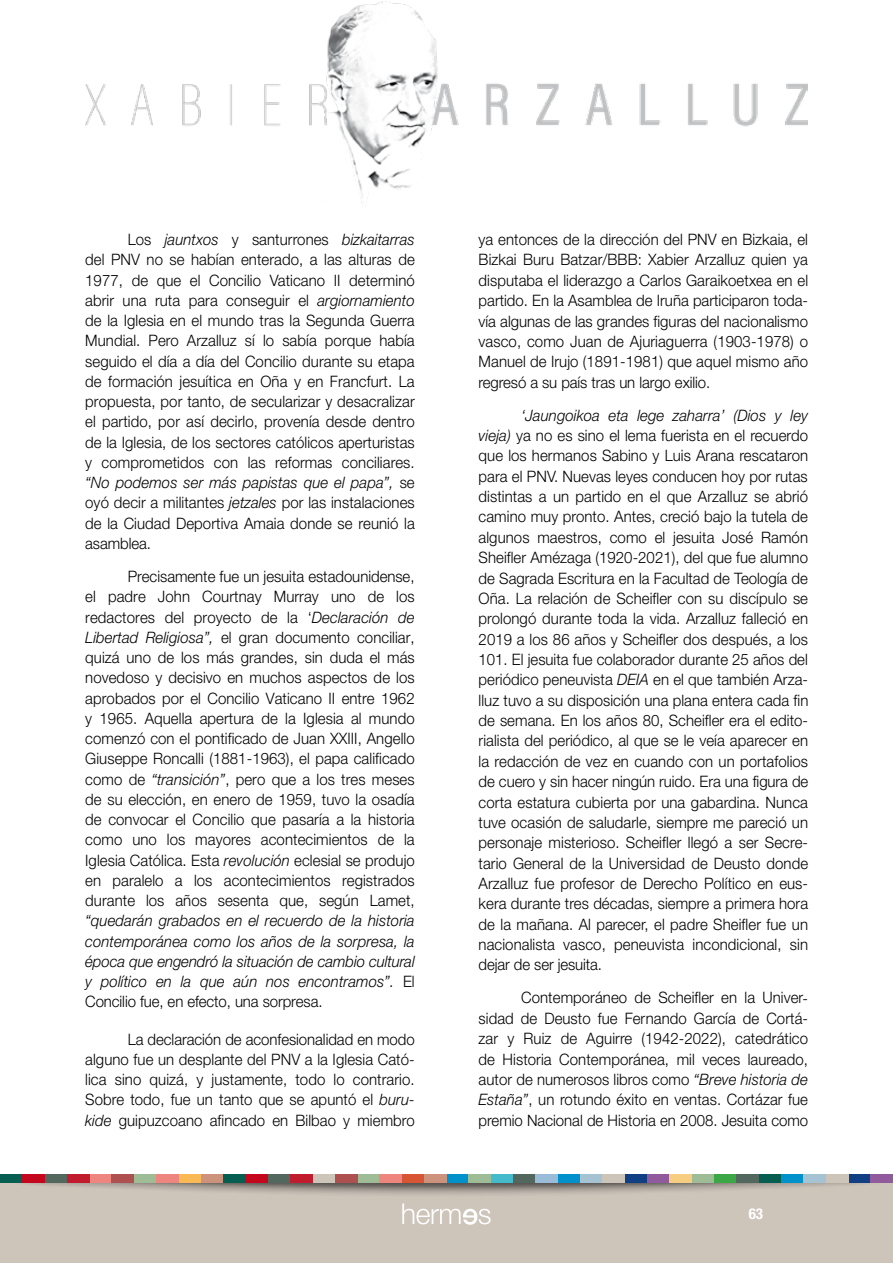
<style>
.page{position:relative;width:893px;height:1263px;background:#fff}
.page>*{position:absolute;margin:0;border:0;box-sizing:border-box;transform-origin:0 0}
.t1{font:300 15.75px/20.4px "Helvetica Neue LT Std";letter-spacing:.005em;color:#000;text-align:justify;scale:.95 1}
.t2{font:italic 300 15.75px/20.2px "Helvetica Neue LT Std";letter-spacing:.005em;color:#000;text-align:justify;scale:.95 1}
.t3{font:700 condensed 15px "Helvetica Neue LT Std";color:#fff}
.s1{font-style:italic}
.s2{font-style:normal}
</style>
<div class="page">
<div style="left:0;top:1175px;width:893px;height:88px;background:#cdc4ba"></div>
<svg style="left:402px;top:1203px;width:89px;height:22px"></svg>
<img style="left:85px;top:1px;width:723px;height:202px">
<div style="left:446px;top:1175px;width:23px;height:8px;background:#0192cc"></div>
<div style="left:469px;top:1175px;width:22px;height:8px;background:#9ebc96"></div>
<div style="left:491px;top:1175px;width:22px;height:8px;background:#44baca"></div>
<div style="left:513px;top:1175px;width:23px;height:8px;background:#52675e"></div>
<div style="left:536px;top:1175px;width:22px;height:8px;background:#9abcd9"></div>
<div style="left:558px;top:1175px;width:22px;height:8px;background:#0192cc"></div>
<div style="left:580px;top:1175px;width:23px;height:8px;background:#a6c3d4"></div>
<div style="left:625px;top:1175px;width:22px;height:8px;background:#113f83"></div>
<div style="left:647px;top:1175px;width:23px;height:8px;background:#905a9c"></div>
<div style="left:670px;top:1175px;width:22px;height:8px;background:#f7cd82"></div>
<div style="left:692px;top:1175px;width:22px;height:8px;background:#9ebc96"></div>
<div style="left:714px;top:1175px;width:23px;height:8px;background:#3ba745"></div>
<div style="left:737px;top:1175px;width:22px;height:8px;background:#52675e"></div>
<div style="left:759px;top:1175px;width:22px;height:8px;background:#055e50"></div>
<div style="left:781px;top:1175px;width:23px;height:8px;background:#0192cc"></div>
<div style="left:804px;top:1175px;width:22px;height:8px;background:#a6c3d4"></div>
<div style="left:848px;top:1175px;width:23px;height:8px;background:#113f83"></div>
<div style="left:871px;top:1175px;width:22px;height:8px;background:#905a9c"></div>
<div style="left:179px;top:1175px;width:22px;height:8px;background:#f9b955"></div>
<div style="left:134px;top:1175px;width:22px;height:8px;background:#9ebc96"></div>
<div style="left:89px;top:1175px;width:23px;height:8px;background:#ee857e"></div>
<div style="left:45px;top:1175px;width:22px;height:8px;background:#52675e"></div>
<div style="left:0;top:1175px;width:22px;height:8px;background:#055e50"></div>
<div style="left:201px;top:1175px;width:22px;height:8px;background:#cc927c"></div>
<div style="left:156px;top:1175px;width:23px;height:8px;background:#ee857e"></div>
<div style="left:67px;top:1175px;width:22px;height:8px;background:#c01c2d"></div>
<div style="left:22px;top:1175px;width:23px;height:8px;background:#c4071c"></div>
<div style="left:112px;top:1175px;width:22px;height:8px;background:#ae4f50"></div>
<div style="left:402px;top:1175px;width:22px;height:8px;background:#d75533"></div>
<div style="left:357px;top:1175px;width:22px;height:8px;background:#9ebc96"></div>
<div style="left:268px;top:1175px;width:22px;height:8px;background:#52675e"></div>
<div style="left:223px;top:1175px;width:23px;height:8px;background:#055e50"></div>
<div style="left:424px;top:1175px;width:22px;height:8px;background:#cc927c"></div>
<div style="left:379px;top:1175px;width:23px;height:8px;background:#ee857e"></div>
<div style="left:290px;top:1175px;width:23px;height:8px;background:#c01c2d"></div>
<div style="left:246px;top:1175px;width:22px;height:8px;background:#c4071c"></div>
<div style="left:335px;top:1175px;width:22px;height:8px;background:#ae4f50"></div>
<p class="t1" style="left:85px;top:229px;width:348px;text-indent:43px">Los <span class="s1">jauntxos</span> y santurrones <span class="s1">bizkaitarras </span>del PNV no se habían enterado, a las alturas de 1977, de que el Concilio Vaticano II determinó abrir una ruta para conseguir el <span class="s1">argiornamiento </span>de la Iglesia en el mundo tras la Segunda Guerra Mundial. Pero Arzalluz sí lo sabía porque había seguido el día a día del Concilio durante su etapa de formación jesuítica en Oña y en Francfurt. La propuesta, por tanto, de secularizar y desacralizar el partido, por así decirlo, provenía desde dentro de la Iglesia, de los sectores católicos aperturistas y comprometidos con las reformas conciliares. <span class="s1">“No podemos ser más papistas que el papa”,</span> se oyó decir a militantes <span class="s1">jetzales</span> por las instalaciones de la Ciudad Deportiva Amaia donde se reunió la asamblea.</p>
<p class="t1" style="left:85px;top:566px;width:348px;text-indent:43px">Precisamente fue un jesuita estadounidense, el padre John Courtnay Murray uno de los redactores del proyecto de la ‘<span class="s1">Declaración de Libertad Religiosa”,</span> el gran documento conciliar, quizá uno de los más grandes, sin duda el más novedoso y decisivo en muchos aspectos de los aprobados por el Concilio Vaticano II entre 1962 y 1965. Aquella apertura de la Iglesia al mundo comenzó con el pontificado de Juan XXIII, Angello Giuseppe Roncalli (1881-1963), el papa calificado como de <span class="s1">“transición”</span>, pero que a los tres meses de su elección, en enero de 1959, tuvo la osadía de convocar el Concilio que pasaría a la historia como uno los mayores acontecimientos de la Iglesia Católica. Esta <span class="s1">revolución</span> eclesial se produjo en paralelo a los acontecimientos registrados durante los años sesenta que, según Lamet,</p>
<p class="t2" style="left:85px;top:910px;width:348px">“quedarán grabados en el recuerdo de la historia contemporánea como los años de la sorpresa, la época que engendró la situación de cambio cultural y político en la que aún nos encontramos”. <span class="s2">El Concilio fue, en efecto, una sorpresa.</span></p>
<p class="t1" style="left:85px;top:1028px;width:348px;text-indent:43px">La declaración de aconfesionalidad en modo alguno fue un desplante del PNV a la Iglesia Cató&shy;lica sino quizá, y justamente, todo lo contrario.<br>Sobre todo, fue un tanto que se apuntó el <span class="s1">buru&shy;kide</span> guipuzcoano afincado en Bilbao y miembro</p>
<p class="t1" style="left:479px;top:229px;width:348px">ya entonces de la dirección del PNV en Bizkaia, el Bizkai Buru Batzar/BBB: Xabier Arzalluz quien ya disputaba el liderazgo a Carlos Garaikoetxea en el partido. En la Asamblea de Iruña participaron toda&shy;vía algunas de las grandes figuras del nacionalismo vasco, como Juan de Ajuriaguerra (1903-1978) o Manuel de Irujo (1891-1981) que aquel mismo año regresó a su país tras un largo exilio.</p>
<p class="t1" style="left:479px;top:405px;width:349px;text-indent:43px"><span class="s1">‘Jaungoikoa eta lege zaharra’ (Dios y ley vieja)</span> ya no es sino el lema fuerista en el recuerdo que los hermanos Sabino y Luis Arana rescataron para el PNV. Nuevas leyes conducen hoy por rutas distintas a un partido en el que Arzalluz se abrió camino muy pronto. Antes, creció bajo la tutela de algunos maestros, como el jesuita José Ramón Sheifler Amézaga (1920-2021), del que fue alumno de Sagrada Escritura en la Facultad de Teología de Oña. La relación de Scheifler con su discípulo se prolongó durante toda la vida. Arzalluz falleció en 2019 a los 86 años y Scheifler dos después, a los 101. El jesuita fue colaborador durante 25 años del periódico peneuvista <span class="s1">DEIA</span> en el que también Arza&shy;lluz tuvo a su disposición una plana entera cada fin de semana. En los años 80, Scheifler era el edito&shy;rialista del periódico, al que se le veía aparecer en la redacción de vez en cuando con un portafolios de cuero y sin hacer ningún ruido. Era una figura de corta estatura cubierta por una gabardina. Nunca tuve ocasión de saludarle, siempre me pareció un personaje misterioso. Scheifler llegó a ser Secre&shy;tario General de la Universidad de Deusto donde Arzalluz fue profesor de Derecho Político en eus&shy;kera durante tres décadas, siempre a primera hora de la mañana. Al parecer, el padre Sheifler fue un nacionalista vasco, peneuvista incondicional, sin dejar de ser jesuita.</p>
<p class="t1" style="left:479px;top:987px;width:348px;text-indent:43px">Contemporáneo de Scheifler en la Univer&shy;sidad de Deusto fue Fernando García de Cortá&shy;zar y Ruiz de Aguirre (1942-2022), catedrático de Historia Contemporánea, mil veces laureado, autor de numerosos libros como <span class="s1">“Breve historia de Estaña”</span>, un rotundo éxito en ventas. Cortázar fue premio Nacional de Historia en 2008. Jesuita como</p>
<p class="t3" style="left:749px;top:1205px;width:16px">63</p>
</div>
